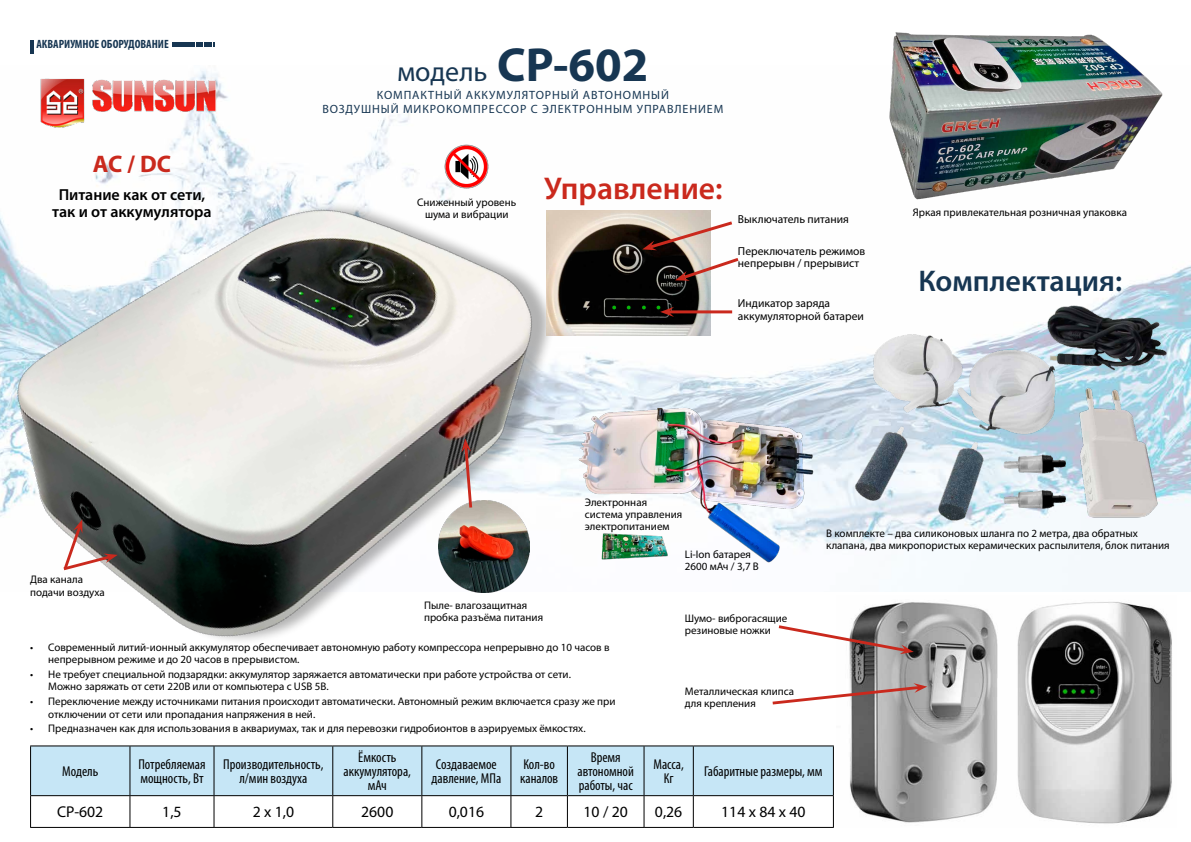
<style>
.page{position:relative;width:1191px;height:842px;background:#fff}
.page>*{position:absolute;margin:0;border:0;box-sizing:border-box;transform-origin:0 0}
.t1{font:600 31.5px "Myriad Pro";color:#ca291d}
.t2{font:600 30px "Myriad Pro";color:#173652}
.t3{font:28px "Myriad Pro";color:#173652}
.t4{font:700 24px "Myriad Pro";color:#ca291d}
.t5{font:600 16px/17.6px "Myriad Pro";color:#000;text-align:center}
.t6{font:15.7px "Myriad Pro";color:#000}
.t7{font:condensed 14.3px/14.3px "Myriad Pro";color:#000;text-align:center}
.t8{font:12px/14.4px "Myriad Pro";letter-spacing:.075em;color:#173652;text-align:center}
.t9{font:700 condensed 12px "Myriad Pro";color:#173652}
.t10{font:11.6px/12.7px "Myriad Pro";color:#000}
.t11{font:11px/12.1px "Myriad Pro";color:#000}
.s1{font-weight:700;font-size:48px}
</style>
<div class="page">
<img style="left:398px;top:112px;width:793px;height:480px">
<hr style="left:172px;top:42px;width:23px;height:4px;background:#173652">
<svg style="left:196px;top:42px;width:19px;height:4px"></svg>
<hr style="left:30px;top:40px;width:3px;height:14px;background:#173652">
<img style="left:40px;top:70px;width:188px;height:46px">
<img style="left:0;top:116px;width:629px;height:525px">
<div style="left:31px;top:746px;width:802px;height:49px;background:#c6e6f6"></div>
<hr style="left:30px;top:745px;width:100px;height:1px;background:#000">
<hr style="left:30px;top:746px;width:1px;height:49px;background:#000">
<hr style="left:130px;top:745px;width:84px;height:1px;background:#000">
<hr style="left:130px;top:746px;width:1px;height:49px;background:#000">
<hr style="left:214px;top:745px;width:119px;height:1px;background:#000">
<hr style="left:214px;top:746px;width:1px;height:49px;background:#000">
<hr style="left:333px;top:745px;width:89px;height:1px;background:#000">
<hr style="left:332px;top:746px;width:1px;height:49px;background:#000">
<hr style="left:422px;top:745px;width:89px;height:1px;background:#000">
<hr style="left:421px;top:746px;width:1px;height:49px;background:#000">
<hr style="left:511px;top:745px;width:56px;height:1px;background:#000">
<hr style="left:510px;top:746px;width:1px;height:49px;background:#000">
<hr style="left:567px;top:745px;width:77px;height:1px;background:#000">
<hr style="left:567px;top:746px;width:1px;height:49px;background:#000">
<hr style="left:644px;top:745px;width:49px;height:1px;background:#000">
<hr style="left:643px;top:746px;width:1px;height:49px;background:#000">
<hr style="left:693px;top:745px;width:141px;height:1px;background:#000">
<hr style="left:693px;top:746px;width:1px;height:49px;background:#000">
<hr style="left:833px;top:746px;width:1px;height:49px;background:#000">
<hr style="left:30px;top:795px;width:100px;height:1px;background:#000">
<hr style="left:30px;top:796px;width:1px;height:31px;background:#000">
<hr style="left:130px;top:795px;width:84px;height:1px;background:#000">
<hr style="left:130px;top:796px;width:1px;height:31px;background:#000">
<hr style="left:214px;top:795px;width:119px;height:1px;background:#000">
<hr style="left:214px;top:796px;width:1px;height:31px;background:#000">
<hr style="left:333px;top:795px;width:89px;height:1px;background:#000">
<hr style="left:332px;top:796px;width:1px;height:31px;background:#000">
<hr style="left:422px;top:795px;width:89px;height:1px;background:#000">
<hr style="left:421px;top:796px;width:1px;height:31px;background:#000">
<hr style="left:511px;top:795px;width:56px;height:1px;background:#000">
<hr style="left:510px;top:796px;width:1px;height:31px;background:#000">
<hr style="left:567px;top:795px;width:77px;height:1px;background:#000">
<hr style="left:567px;top:796px;width:1px;height:31px;background:#000">
<hr style="left:644px;top:795px;width:49px;height:1px;background:#000">
<hr style="left:643px;top:796px;width:1px;height:31px;background:#000">
<hr style="left:693px;top:795px;width:141px;height:1px;background:#000">
<hr style="left:693px;top:796px;width:1px;height:31px;background:#000">
<hr style="left:833px;top:796px;width:1px;height:31px;background:#000">
<hr style="left:30px;top:827px;width:100px;height:1px;background:#000">
<hr style="left:130px;top:827px;width:84px;height:1px;background:#000">
<hr style="left:214px;top:827px;width:119px;height:1px;background:#000">
<hr style="left:333px;top:827px;width:89px;height:1px;background:#000">
<hr style="left:422px;top:827px;width:89px;height:1px;background:#000">
<hr style="left:511px;top:827px;width:56px;height:1px;background:#000">
<hr style="left:567px;top:827px;width:77px;height:1px;background:#000">
<hr style="left:644px;top:827px;width:49px;height:1px;background:#000">
<hr style="left:693px;top:827px;width:141px;height:1px;background:#000">
<img style="left:838px;top:300px;width:333px;height:226px">
<img style="left:875px;top:32px;width:291px;height:172px">
<img style="left:442px;top:142px;width:50px;height:50px">
<img style="left:438px;top:501px;width:92px;height:91px">
<svg style="left:461px;top:439px;width:13px;height:72px"></svg>
<img style="left:546px;top:210px;width:164px;height:125px">
<svg style="left:642px;top:219px;width:99px;height:62px"></svg>
<hr style="left:668px;top:310px;width:64px;height:3px;background:#ca291d">
<svg style="left:660px;top:307px;width:14px;height:10px"></svg>
<img style="left:849px;top:602px;width:323px;height:222px">
<svg style="left:60px;top:519px;width:58px;height:53px"></svg>
<svg style="left:778px;top:623px;width:135px;height:31px"></svg>
<svg style="left:772px;top:683px;width:155px;height:23px"></svg>
<img style="left:578px;top:408px;width:235px;height:155px">
<img style="left:596px;top:519px;width:81px;height:61px">
<p class="t9" style="left:36px;top:37px;width:134px">АКВАРИУМНОЕ ОБОРУДОВАНИЕ</p>
<h3 class="t4" style="left:93px;top:148px;width:80px">AC / DC</h3>
<h3 class="t5" style="left:52px;top:185px;width:161px">Питание как от сети, так и от аккумулятора</h3>
<p class="t11" style="left:30px;top:574px;width:76px">Два канала подачи воздуха</p>
<h3 class="t3" style="left:397px;top:55px;width:252px">модель <span class="s1">CP-602</span></h3>
<p class="t8" style="left:322px;top:87px;width:402px">КОМПАКТНЫЙ АККУМУЛЯТОРНЫЙ АВТОНОМНЫЙ<br>ВОЗДУШНЫЙ МИКРОКОМПРЕССОР С ЭЛЕКТРОННЫМ УПРАВЛЕНИЕМ</p>
<p class="t11" style="left:417px;top:196px;width:100px;text-align:center">Сниженный уровень шума и вибрации</p>
<h1 class="t1" style="left:544px;top:169px;width:180px">Управление:</h1>
<p class="t10" style="left:738px;top:213px;width:112px">Выключатель питания</p>
<p class="t10" style="left:738px;top:244px;width:129px">Переключатель режимов непрерывн / прерывист</p>
<p class="t10" style="left:738px;top:297px;width:127px">Индикатор заряда аккумуляторной батареи</p>
<p class="t11" style="left:912px;top:206px;width:216px">Яркая привлекательная розничная упаковка</p>
<h2 class="t2" style="left:918px;top:262px;width:205px">Комплектация:</h2>
<p class="t11" style="left:424px;top:599px;width:121px">Пыле- влагозащитная пробка разъёма питания</p>
<p class="t11" style="left:585px;top:496px;width:99px">Электронная система управления электропитанием</p>
<p class="t11" style="left:685px;top:548px;width:76px">Li-Ion батарея<br>2600 мАч / 3,7 В</p>
<p class="t11" style="left:685px;top:612px;width:104px">Шумо- виброгасящие резиновые ножки</p>
<p class="t11" style="left:826px;top:527px;width:345px">В комплекте – два силиконовых шланга по 2 метра, два обратных клапана, два микропористых керамических распылителя, блок питания</p>
<p class="t11" style="left:48px;top:641px;width:563px;text-indent:-18px">• Современный литий-ионный аккумулятор обеспечивает автономную работу компрессора непрерывно до 10 часов в непрерывном режиме и до 20 часов в прерывистом.</p>
<p class="t11" style="left:48px;top:668px;width:524px;text-indent:-18px">• Не требует специальной подзарядки: аккумулятор заряжается автоматически при работе устройства от сети.<br>Можно заряжать от сети 220В или от компьютера с USB 5В.</p>
<p class="t11" style="left:48px;top:695px;width:569px;text-indent:-18px">• Переключение между источниками питания происходит автоматически. Автономный режим включается сразу же при отключении от сети или пропадания напряжения в ней.</p>
<p class="t11" style="left:30px;top:722px;width:557px">• Предназначен как для использования в аквариумах, так и для перевозки гидробионтов в аэрируемых ёмкостях.</p>
<p class="t11" style="left:685px;top:685px;width:111px">Металлическая клипса для крепления</p>
<h3 class="t7" style="left:62px;top:764px;width:38px">Модель</h3>
<h3 class="t7" style="left:138px;top:757px;width:69px;text-align:left">Потребляемая мощность, Вт</h3>
<h3 class="t7" style="left:223px;top:757px;width:102px">Производительность, л/мин воздуха</h3>
<h3 class="t7" style="left:343px;top:750px;width:69px">Ёмкость аккумулятора, мАч</h3>
<h3 class="t7" style="left:431px;top:757px;width:71px">Создаваемое давление, МПа</h3>
<h3 class="t7" style="left:520px;top:757px;width:40px;text-align:left">Кол-во каналов</h3>
<h3 class="t7" style="left:577px;top:750px;width:58px">Время автономной работы, час</h3>
<h3 class="t7" style="left:653px;top:757px;width:32px">Масса,<br>Кг</h3>
<h3 class="t7" style="left:704px;top:764px;width:120px">Габаритные размеры, мм</h3>
<h3 class="t6" style="left:57px;top:802px;width:48px">CP-602</h3>
<h3 class="t6" style="left:162px;top:802px;width:21px">1,5</h3>
<h3 class="t6" style="left:253px;top:802px;width:43px">2 х 1,0</h3>
<h3 class="t6" style="left:361px;top:802px;width:34px">2600</h3>
<h3 class="t6" style="left:449px;top:802px;width:37px">0,016</h3>
<h3 class="t6" style="left:535px;top:802px;width:10px">2</h3>
<h3 class="t6" style="left:583px;top:802px;width:46px">10 / 20</h3>
<h3 class="t6" style="left:655px;top:802px;width:29px">0,26</h3>
<h3 class="t6" style="left:721px;top:802px;width:86px">114 х 84 х 40</h3>
</div>
